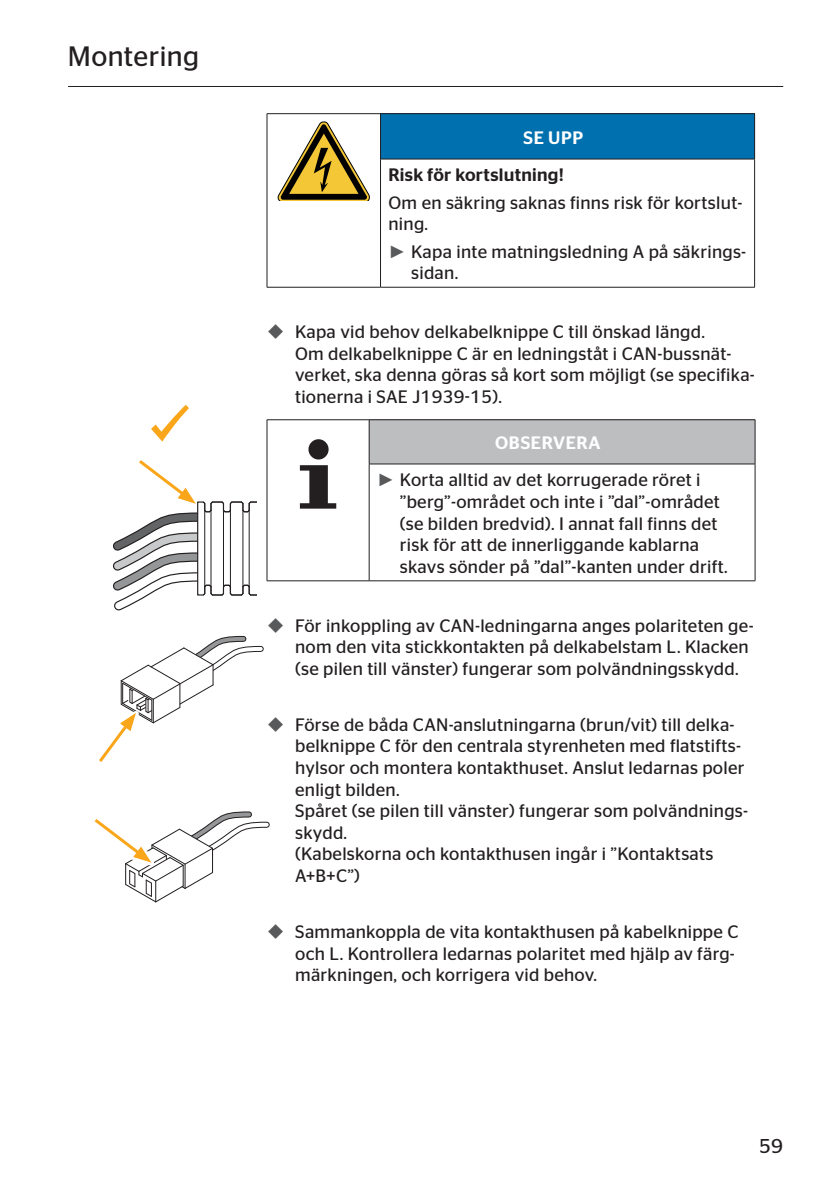
<style>
.page{position:relative;width:840px;height:1191px;background:#fff}
.page>*{position:absolute;margin:0;border:0;box-sizing:border-box;transform-origin:0 0}
.t1{font:28px "Continental Stag Sans";letter-spacing:.015em;color:#231f20}
.t2{font:20px "Continental Stag Sans";color:#231f20}
.t3{font:18px/21.6px "Continental Stag Sans";letter-spacing:.015em;color:#231f20}
.t4{font:500 18px "Continental Stag Sans";letter-spacing:.015em;color:#231f20}
.t5{font:500 18px "Continental Stag Sans";color:#fff}
.s1{font-family:"Arial";color:#58595b}
.s2{font-weight:500;color:#fff}
</style>
<div class="page">
<hr style="left:68px;top:86px;width:714px;height:1px;background:#231f20">
<div style="left:380px;top:114px;width:374px;height:45px;background:#0070af"></div>
<hr style="left:266px;top:287px;width:114px;height:1px;background:#231f20">
<hr style="left:266px;top:113px;width:114px;height:1px;background:#231f20">
<hr style="left:266px;top:114px;width:1px;height:45px;background:#231f20">
<hr style="left:266px;top:159px;width:1px;height:128px;background:#231f20">
<hr style="left:380px;top:159px;width:1px;height:128px;background:#231f20">
<hr style="left:753px;top:159px;width:1px;height:128px;background:#231f20">
<hr style="left:380px;top:287px;width:374px;height:1px;background:#231f20">
<hr style="left:380px;top:113px;width:374px;height:1px;background:#231f20">
<hr style="left:380px;top:114px;width:1px;height:45px;background:#231f20">
<hr style="left:753px;top:114px;width:1px;height:45px;background:#231f20">
<hr style="left:380px;top:159px;width:374px;height:1px;background:#231f20">
<svg style="left:278px;top:122px;width:91px;height:79px"></svg>
<div style="left:369px;top:420px;width:385px;height:44px;background:#bcbec0"></div>
<hr style="left:266px;top:580px;width:103px;height:1px;background:#231f20">
<hr style="left:266px;top:419px;width:103px;height:1px;background:#231f20">
<hr style="left:266px;top:420px;width:1px;height:44px;background:#231f20">
<hr style="left:368px;top:464px;width:1px;height:116px;background:#231f20">
<hr style="left:754px;top:464px;width:1px;height:116px;background:#231f20">
<hr style="left:369px;top:580px;width:385px;height:1px;background:#231f20">
<hr style="left:369px;top:419px;width:385px;height:1px;background:#231f20">
<hr style="left:368px;top:420px;width:1px;height:44px;background:#231f20">
<hr style="left:754px;top:420px;width:1px;height:44px;background:#231f20">
<hr style="left:369px;top:463px;width:385px;height:1px;background:#231f20">
<svg style="left:308px;top:439px;width:20px;height:20px"></svg>
<svg style="left:300px;top:465px;width:36px;height:43px"></svg>
<svg style="left:151px;top:405px;width:38px;height:36px"></svg>
<svg style="left:94px;top:811px;width:176px;height:92px"></svg>
<svg style="left:99px;top:457px;width:184px;height:305px"></svg>
<h1 class="t1" style="left:68px;top:41px;width:133px">Montering</h1>
<p class="t5" style="left:523px;top:127px;width:61px">SE UPP</p>
<p class="t4" style="left:388px;top:165px;width:177px">Risk för kortslutning!</p>
<p class="t3" style="left:388px;top:191px;width:355px">Om en säkring saknas finns risk för kortslut&shy;ning.</p>
<p class="t3" style="left:411px;top:240px;width:336px;text-indent:-23px"><span class="s1">►</span> Kapa inte matningsledning A på säkrings&shy;sidan.</p>
<p class="t3" style="left:295px;top:321px;width:461px">Kapa vid behov delkabelknippe C till önskad längd.<br>Om delkabelknippe C är en ledningståt i CAN-bussnät&shy;verket, ska denna göras så kort som möjligt (se specifika&shy;tionerna i SAE J1939-15).</p>
<p class="t3" style="left:377px;top:424px;width:325px;line-height:37.2px;text-indent:118px"><span class="s2">OBSERVERA<br></span><span class="s1">►</span> Korta alltid av det korrugerade röret i</p>
<p class="t3" style="left:399px;top:491px;width:329px">”berg”-området och inte i ”dal”-området (se bilden bredvid). I annat fall finns det risk för att de innerliggande kablarna skavs sönder på ”dal”-kanten under drift.</p>
<p class="t3" style="left:295px;top:614px;width:460px">För inkoppling av CAN-ledningarna anges polariteten ge&shy;nom den vita stickkontakten på delkabelstam L. Klacken (se pilen till vänster) fungerar som polvändningsskydd.</p>
<p class="t3" style="left:295px;top:713px;width:454px">Förse de båda CAN-anslutningarna (brun/vit) till delka&shy;belknippe C för den centrala styrenheten med flatstifts&shy;hylsor och montera kontakthuset. Anslut ledarnas poler enligt bilden.<br>Spåret (se pilen till vänster) fungerar som polvändnings&shy;skydd.<br>(Kabelskorna och kontakthusen ingår i ”Kontaktsats A+B+C”)</p>
<p class="t3" style="left:295px;top:920px;width:444px">Sammankoppla de vita kontakthusen på kabelknippe C och L. Kontrollera ledarnas polaritet med hjälp av färg&shy;märkningen, och korrigera vid behov.</p>
<p class="t2" style="left:758px;top:1134px;width:25px">59</p>
</div>
